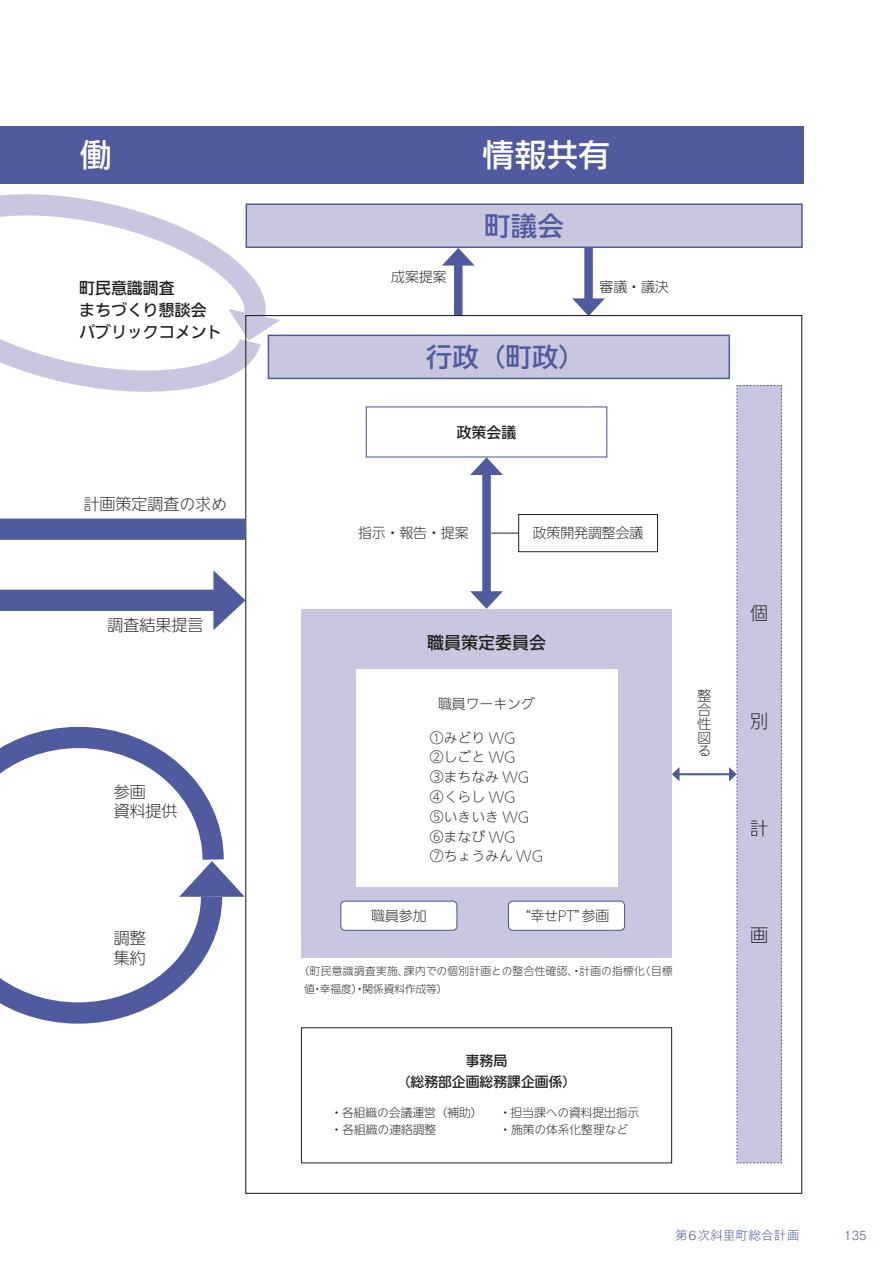
<style>
.page{position:relative;width:893px;height:1263px;background:#fff}
.page>*{position:absolute;margin:0;border:0;box-sizing:border-box;transform-origin:0 0}
.t1{font:31.95px "Iwa UD Go Hon Pro Md 90 msp RKSJ H";color:#fff}
.t2{font:26.55px "Iwa UD Go Hon Pro Md 90 msp RKSJ H";color:#4f5b9e}
.t3{font:18px "Iwa UD Go Hon Pro Lt 90 msp RKSJ V";color:#231f20}
.t4{font:16.95px "Iwa UD Go Hon Pro Md 90 msp RKSJ H";color:#231f20}
.t5{font:15.9px/18.9px "Iwa UD Go Hon Pro Lt 90 msp RKSJ H";color:#231f20}
.t6{font:15.9px/22px "Iwa UD Go Hon Pro Md 90 msp RKSJ H";color:#231f20}
.t7{font:14.85px "Iwa UD Go Hon Pro Md 90 msp RKSJ H";color:#231f20}
.t8{font:13.8px/19.8px "Iwa UD Go Hon Pro Lt 90 msp RKSJ H";color:#231f20}
.t9{font:13.8px/21.3px "Iwa UD Go Hon Pro Md 90 msp RKSJ H";color:#231f20;text-align:center}
.t10{font:13.8px/13.8px "Iwa UD Go Hon Pro Lt 90 msp RKSJ V";color:#231f20;text-align:justify}
.t11{font:12.75px "Tsuku Go Pr 5 N L 90 msp RKSJ H";color:#4f5b9e}
.t12{font:12.75px "Tsuku Go Pro L 90 msp RKSJ H";color:#4f5b9e}
.t13{font:11.7px/17px "Iwa UD Go Hon Pro Lt 90 msp RKSJ H";color:#231f20}
.t14{font:10.65px/18.6px "Iwa UD Go Hon Pro Lt 90 msp RKSJ H";letter-spacing:.04em;color:#231f20}
</style>
<div class="page">
<div style="left:584px;top:238px;width:9px;height:67px;background:#4f5b9e"></div>
<svg style="left:572px;top:298px;width:33px;height:17px"></svg>
<svg style="left:0;top:194px;width:246px;height:52px"></svg>
<svg style="left:275px;top:319px;width:5px;height:16px"></svg>
<svg style="left:0;top:246px;width:275px;height:146px"></svg>
<svg style="left:491px;top:533px;width:27px;height:1px"></svg>
<div style="left:301px;top:609px;width:371px;height:349px;background:#c8c7df"></div>
<div style="left:356px;top:669px;width:261px;height:217px;background:#fff"></div>
<div style="left:246px;top:204px;width:556px;height:43px;background:#c8c7df"></div>
<div style="left:246px;top:203px;width:557px;height:45px;border:1px solid #4f5b9e"></div>
<div style="left:268px;top:335px;width:461px;height:43px;background:#c8c7df"></div>
<div style="left:268px;top:335px;width:462px;height:44px;border:1px solid #4f5b9e"></div>
<div style="left:0;top:126px;width:804px;height:58px;background:#4f5b9e"></div>
<div style="left:341px;top:901px;width:116px;height:29px;background:#fff;border-radius:4px"></div>
<div style="left:340px;top:901px;width:117px;height:30px;border:1px solid #4f5b9e;border-radius:4px"></div>
<div style="left:508px;top:901px;width:117px;height:29px;background:#fff;border-radius:4px"></div>
<div style="left:508px;top:901px;width:117px;height:30px;border:1px solid #4f5b9e;border-radius:4px"></div>
<div style="left:454px;top:259px;width:9px;height:57px;background:#4f5b9e"></div>
<svg style="left:442px;top:248px;width:33px;height:18px"></svg>
<div style="left:0;top:518px;width:246px;height:22px;background:#4f5b9e"></div>
<div style="left:0;top:590px;width:225px;height:21px;background:#4f5b9e"></div>
<svg style="left:213px;top:570px;width:33px;height:60px"></svg>
<div style="left:482px;top:468px;width:9px;height:130px;background:#4f5b9e"></div>
<svg style="left:470px;top:457px;width:33px;height:18px"></svg>
<svg style="left:470px;top:591px;width:33px;height:18px"></svg>
<div style="left:518px;top:514px;width:140px;height:38px;border:1px solid #231f20"></div>
<hr style="left:678px;top:773px;width:53px;height:2px;background:#4f5b9e">
<svg style="left:672px;top:767px;width:7px;height:14px"></svg>
<svg style="left:729px;top:385px;width:53px;height:778px;background:#cdcce2"></svg>
<div style="left:301px;top:1027px;width:371px;height:136px;border:1px solid #231f20"></div>
<svg style="left:0;top:726px;width:245px;height:298px"></svg>
<h1 class="t1" style="left:80px;top:143px;width:33px">働</h1>
<h1 class="t1" style="left:483px;top:143px;width:129px">情報共有</h1>
<h2 class="t2" style="left:484px;top:216px;width:81px">町議会</h2>
<p class="t8" style="left:391px;top:269px;width:57px">成案提案</p>
<p class="t6" style="left:79px;top:279px;width:97px">町民意識調査</p>
<p class="t8" style="left:600px;top:279px;width:71px">審議・議決</p>
<p class="t6" style="left:79px;top:302px;width:145px">まちづくり懇談会パブリックコメント</p>
<h2 class="t2" style="left:426px;top:347px;width:161px">行政（町政）</h2>
<p class="t5" style="left:84px;top:497px;width:145px">計画策定調査の求め</p>
<p class="t5" style="left:108px;top:618px;width:97px">調査結果提言</p>
<p class="t5" style="left:114px;top:785px;width:65px">参画<br>資料提供</p>
<p class="t5" style="left:114px;top:930px;width:33px;line-height:20.1px">調整集約</p>
<p class="t7" style="left:457px;top:426px;width:61px">政策会議</p>
<p class="t8" style="left:358px;top:525px;width:112px">指示・報告・提案</p>
<p class="t8" style="left:533px;top:525px;width:112px">政策開発調整会議</p>
<p class="t4" style="left:427px;top:636px;width:121px">職員策定委員会</p>
<p class="t8" style="left:438px;top:696px;width:98px">職員ワーキング</p>
<p class="t8" style="left:430px;top:729px;width:101px">①みどり WG<br>②しごと WG<br>③まちなみ WG<br>④くらし WG<br>⑤いきいき WG</p>
<p class="t8" style="left:430px;top:848px;width:115px">⑦ちょうみん WG</p>
<p class="t8" style="left:430px;top:828px;width:87px">⑥まなび WG</p>
<p class="t8" style="left:371px;top:908px;width:57px">職員参加</p>
<p class="t8" style="left:517px;top:908px;width:94px">“幸せPT”参画</p>
<p class="t14" style="left:304px;top:963px;width:370px;text-indent:-5px">（町民意識調査実施、課内での個別計画との整合性確認、・計画の指標化（目標値・幸福度）・関係資料作成等）</p>
<p class="t9" style="left:397px;top:1052px;width:181px">事務局<br>（総務部企画総務課企画係）</p>
<p class="t13" style="left:331px;top:1106px;width:153px">・各組織の会議運営（補助）・各組織の連絡調整</p>
<p class="t13" style="left:499px;top:1106px;width:141px">・担当課への資料提出指示・施策の体系化整理など</p>
<p class="t10" style="left:697px;top:691px;width:15px">整合性図る</p>
<h3 class="t3" style="left:750px;top:607px;width:18px">個</h3>
<h3 class="t3" style="left:750px;top:714px;width:18px">別</h3>
<h3 class="t3" style="left:750px;top:821px;width:19px">計</h3>
<h3 class="t3" style="left:750px;top:928px;width:19px">画</h3>
<p class="t11" style="left:675px;top:1230px;width:126px">第６次斜里町総合計画</p>
<p class="t12" style="left:844px;top:1230px;width:24px">135</p>
</div>
